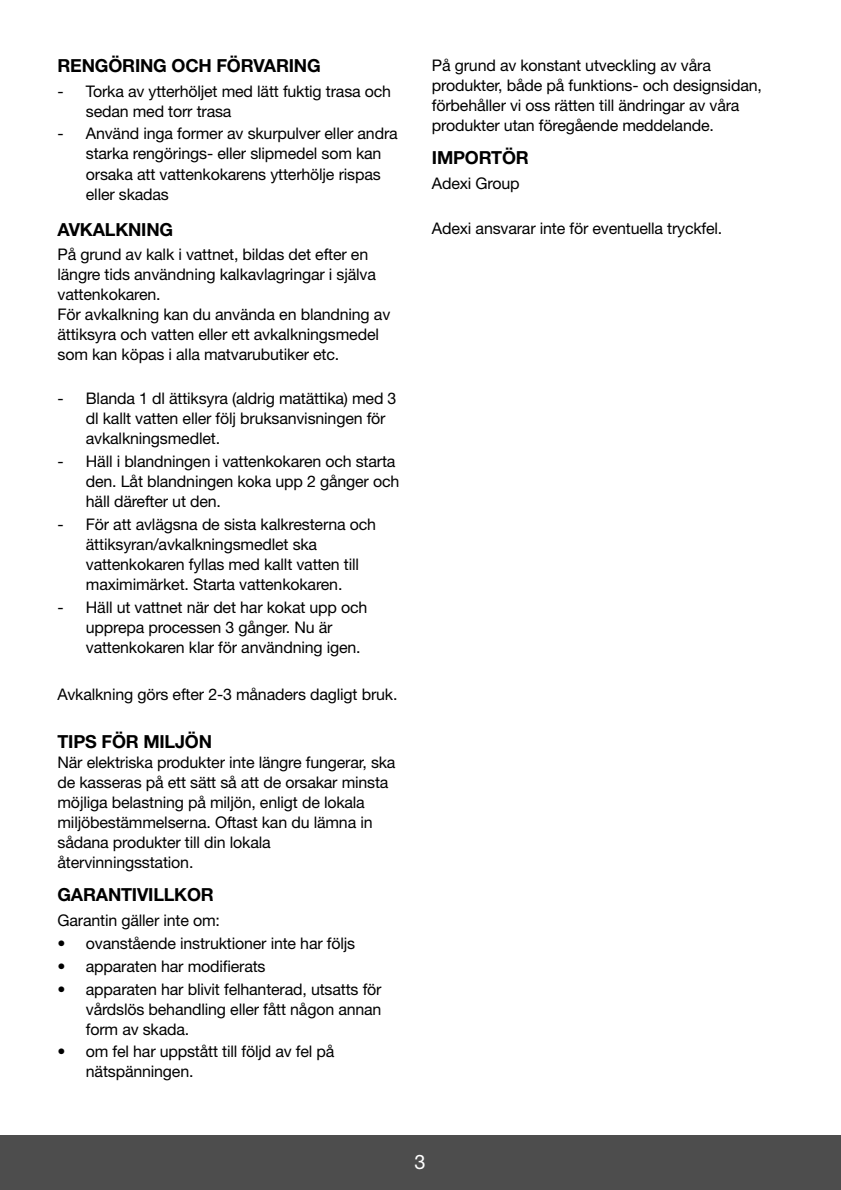
<style>
.page{position:relative;width:841px;height:1190px;background:#fff}
.page>*{position:absolute;margin:0;border:0;box-sizing:border-box;transform-origin:0 0}
.t1{font:20px "Helvetica Neue";color:#fff}
.t2{font:700 18px "Helvetica Neue";letter-spacing:-.01em;color:#000}
.t3{font:16px/20px "Helvetica Neue";letter-spacing:-.01em;color:#000}
</style>
<div class="page">
<div style="left:0;top:1135px;width:841px;height:54px;background:#4d4d4d"></div>
<p class="t2" style="left:57px;top:59px;width:265px">RENGÖRING OCH FÖRVARING</p>
<p class="t3" style="left:86px;top:82px;width:307px;text-indent:-28px">- Torka av ytterhöljet med lätt fuktig trasa och sedan med torr trasa</p>
<p class="t3" style="left:86px;top:125px;width:313px;text-indent:-28px">- Använd inga former av skurpulver eller andra starka rengörings- eller slipmedel som kan orsaka att vattenkokarens ytterhölje rispas eller skadas</p>
<p class="t2" style="left:57px;top:223px;width:117px">AVKALKNING</p>
<p class="t3" style="left:57px;top:246px;width:334px">På grund av kalk i vattnet, bildas det efter en längre tids användning kalkavlagringar i själva vattenkokaren.<br>För avkalkning kan du använda en blandning av ättiksyra och vatten eller ett avkalkningsmedel som kan köpas i alla matvarubutiker etc.</p>
<p class="t3" style="left:86px;top:390px;width:312px;text-indent:-28px">- Blanda 1 dl ättiksyra (aldrig matättika) med 3 dl kallt vatten eller följ bruksanvisningen för avkalkningsmedlet.</p>
<p class="t3" style="left:86px;top:453px;width:315px;text-indent:-28px">- Häll i blandningen i vattenkokaren och starta den. Låt blandningen koka upp 2 gånger och häll därefter ut den.</p>
<p class="t3" style="left:86px;top:516px;width:292px;text-indent:-28px">- För att avlägsna de sista kalkresterna och ättiksyran/avkalkningsmedlet ska vattenkokaren fyllas med kallt vatten till maximimärket. Starta vattenkokaren.</p>
<p class="t3" style="left:86px;top:598px;width:283px;text-indent:-28px">- Häll ut vattnet när det har kokat upp och upprepa processen 3 gånger. Nu är vattenkokaren klar för användning igen.</p>
<p class="t3" style="left:57px;top:685px;width:341px">Avkalkning görs efter 2-3 månaders dagligt bruk.</p>
<p class="t2" style="left:57px;top:735px;width:156px">TIPS FÖR MILJÖN</p>
<p class="t3" style="left:57px;top:753px;width:339px">När elektriska produkter inte längre fungerar, ska de kasseras på ett sätt så att de orsakar minsta möjliga belastning på miljön, enligt de lokala miljöbestämmelserna. Oftast kan du lämna in sådana produkter till din lokala återvinningsstation.</p>
<p class="t2" style="left:57px;top:888px;width:158px">GARANTIVILLKOR</p>
<p class="t3" style="left:57px;top:911px;width:164px">Garantin gäller inte om:</p>
<p class="t3" style="left:57px;top:934px;width:299px">• ovanstående instruktioner inte har följs</p>
<p class="t3" style="left:57px;top:957px;width:210px">• apparaten har modifierats</p>
<p class="t3" style="left:86px;top:980px;width:297px;text-align:justify;text-indent:-28px">• apparaten har blivit felhanterad, utsatts för vårdslös behandling eller fått någon annan form av skada.</p>
<p class="t3" style="left:86px;top:1043px;width:250px;text-indent:-28px">• om fel har uppstått till följd av fel på nätspänningen.</p>
<p class="t3" style="left:432px;top:56px;width:331px">På grund av konstant utveckling av våra produkter, både på funktions- och designsidan, förbehåller vi oss rätten till ändringar av våra produkter utan föregående meddelande.</p>
<p class="t2" style="left:432px;top:151px;width:98px">IMPORTÖR</p>
<p class="t3" style="left:432px;top:174px;width:89px">Adexi Group</p>
<p class="t3" style="left:432px;top:220px;width:292px">Adexi ansvarar inte för eventuella tryckfel.</p>
<p class="t1" style="left:414px;top:1153px;width:13px">3</p>
</div>
